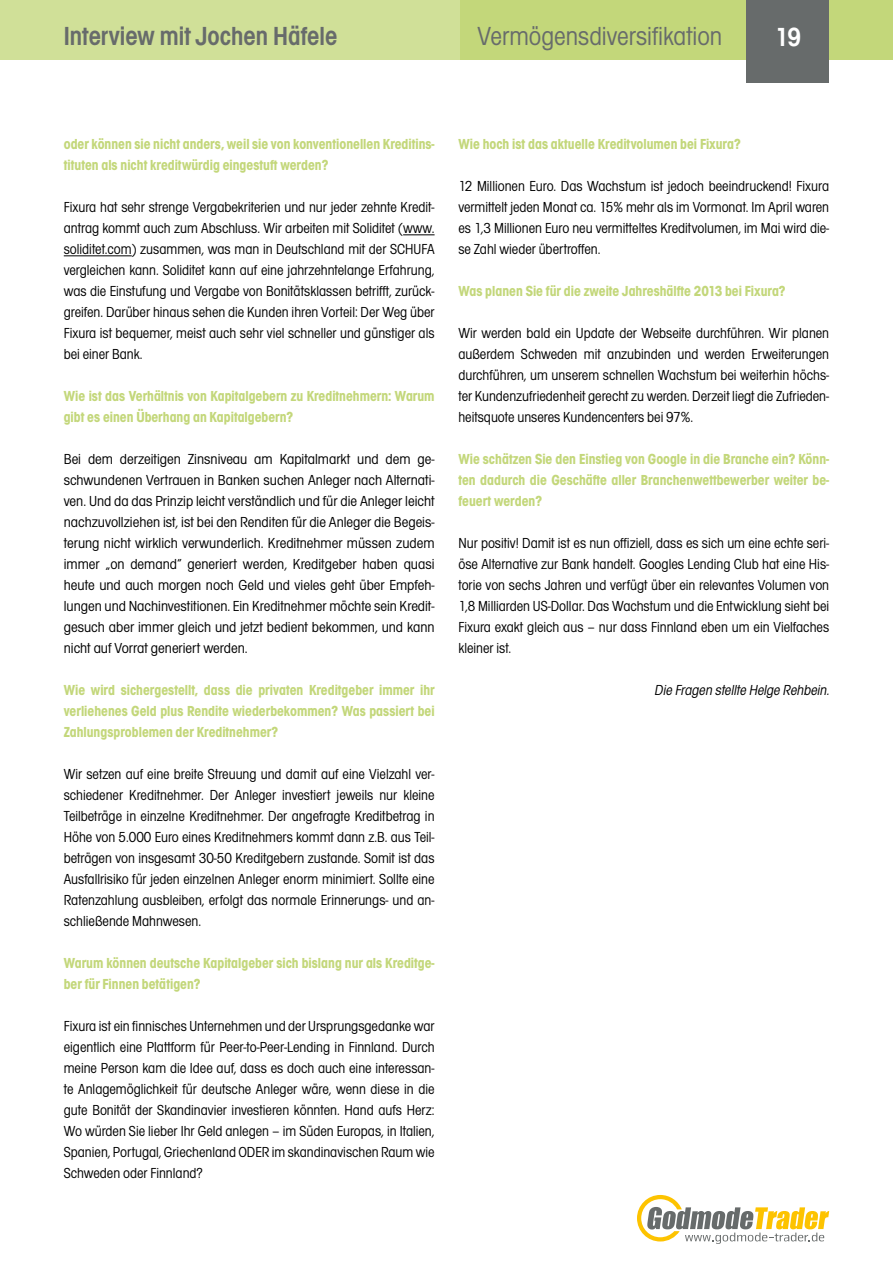
<style>
.page{position:relative;width:893px;height:1263px;background:#fff}
.page>*{position:absolute;margin:0;border:0;box-sizing:border-box;transform-origin:0 0}
.t1{font:600 condensed 27px "Avignon";color:#676b6b}
.t2{font:condensed 27px "Avignon";color:#676b6b}
.t3{font:600 condensed 27px "Avignon";color:#fff}
.t4{font:condensed 15px/21px "Avignon";color:#000;text-align:justify}
.t5{font:700 condensed 15px/21px "Avignon";color:#c3d77a}
.t6{font:italic condensed 15px "Avignon";color:#000}
</style>
<div class="page">
<div style="left:0;top:0;width:893px;height:60px;background:#c3d77a"></div>
<div style="left:0;top:0;width:459px;height:60px;background:#d0e098"></div>
<div style="left:746px;top:0;width:83px;height:83px;background:#676b6b"></div>
<svg style="left:637px;top:1195px;width:192px;height:49px"></svg>
<hr style="left:403px;top:234px;width:32px;height:1px;background:#000">
<hr style="left:64px;top:255px;width:68px;height:1px;background:#000">
<h1 class="t1" style="left:64px;top:21px;width:275px">Interview mit Jochen Häfele</h1>
<h1 class="t2" style="left:478px;top:21px;width:246px">Vermögensdiversifikation</h1>
<h1 class="t3" style="left:775px;top:22px;width:27px">19</h1>
<p class="t5" style="left:64px;top:133px;width:372px">oder können sie nicht anders, weil sie von konventionellen Kreditins&shy;tituten als nicht kreditwürdig eingestuft werden?</p>
<p class="t4" style="left:64px;top:196px;width:372px">Fixura hat sehr strenge Vergabekriterien und nur jeder zehnte Kredit&shy;antrag kommt auch zum Abschluss. Wir arbeiten mit Soliditet (www. soliditet.com) zusammen, was man in Deutschland mit der SCHUFA vergleichen kann. Soliditet kann auf eine jahrzehntelange Erfahrung, was die Einstufung und Vergabe von Bonitätsklassen betrifft, zurück&shy;greifen. Darüber hinaus sehen die Kunden ihren Vorteil: Der Weg über Fixura ist bequemer, meist auch sehr viel schneller und günstiger als bei einer Bank.</p>
<p class="t5" style="left:64px;top:385px;width:372px">Wie ist das Verhältnis von Kapitalgebern zu Kreditnehmern: Warum gibt es einen Überhang an Kapitalgebern?</p>
<p class="t4" style="left:64px;top:448px;width:372px">Bei dem derzeitigen Zinsniveau am Kapitalmarkt und dem ge&shy;schwundenen Vertrauen in Banken suchen Anleger nach Alternati&shy;ven. Und da das Prinzip leicht verständlich und für die Anleger leicht nachzuvollziehen ist, ist bei den Renditen für die Anleger die Begeis&shy;terung nicht wirklich verwunderlich. Kreditnehmer müssen zudem immer „on demand“ generiert werden, Kreditgeber haben quasi heute und auch morgen noch Geld und vieles geht über Empfeh&shy;lungen und Nachinvestitionen. Ein Kreditnehmer möchte sein Kredit&shy;gesuch aber immer gleich und jetzt bedient bekommen, und kann nicht auf Vorrat generiert werden.</p>
<p class="t5" style="left:64px;top:679px;width:372px;text-align:justify">Wie wird sichergestellt, dass die privaten Kreditgeber immer ihr verliehenes Geld plus Rendite wiederbekommen? Was passiert bei Zahlungsproblemen der Kreditnehmer?</p>
<p class="t4" style="left:64px;top:763px;width:372px">Wir setzen auf eine breite Streuung und damit auf eine Vielzahl ver&shy;schiedener Kreditnehmer. Der Anleger investiert jeweils nur kleine Teilbeträge in einzelne Kreditnehmer. Der angefragte Kreditbetrag in Höhe von 5.000 Euro eines Kreditnehmers kommt dann z.B. aus Teil&shy;beträgen von insgesamt 30-50 Kreditgebern zustande. Somit ist das Ausfallrisiko für jeden einzelnen Anleger enorm minimiert. Sollte eine Ratenzahlung ausbleiben, erfolgt das normale Erinnerungs- und an&shy;schließende Mahnwesen.</p>
<p class="t5" style="left:64px;top:952px;width:372px">Warum können deutsche Kapitalgeber sich bislang nur als Kreditge&shy;ber für Finnen betätigen?</p>
<p class="t4" style="left:64px;top:1015px;width:372px">Fixura ist ein finnisches Unternehmen und der Ursprungsgedanke war eigentlich eine Plattform für Peer-to-Peer-Lending in Finnland. Durch meine Person kam die Idee auf, dass es doch auch eine interessan&shy;te Anlagemöglichkeit für deutsche Anleger wäre, wenn diese in die gute Bonität der Skandinavier investieren könnten. Hand aufs Herz:<br>Wo würden Sie lieber Ihr Geld anlegen – im Süden Europas, in Italien, Spanien, Portugal, Griechenland ODER im skandinavischen Raum wie Schweden oder Finnland?</p>
<p class="t5" style="left:458px;top:133px;width:284px">Wie hoch ist das aktuelle Kreditvolumen bei Fixura?</p>
<p class="t4" style="left:458px;top:175px;width:372px">12 Millionen Euro. Das Wachstum ist jedoch beeindruckend! Fixura vermittelt jeden Monat ca. 15% mehr als im Vormonat. Im April waren es 1,3 Millionen Euro neu vermitteltes Kreditvolumen, im Mai wird die&shy;se Zahl wieder übertroffen.</p>
<p class="t5" style="left:458px;top:280px;width:329px">Was planen Sie für die zweite Jahreshälfte 2013 bei Fixura?</p>
<p class="t4" style="left:458px;top:322px;width:372px">Wir werden bald ein Update der Webseite durchführen. Wir planen außerdem Schweden mit anzubinden und werden Erweiterungen durchführen, um unserem schnellen Wachstum bei weiterhin höchs&shy;ter Kundenzufriedenheit gerecht zu werden. Derzeit liegt die Zufrieden&shy;heitsquote unseres Kundencenters bei 97%.</p>
<p class="t5" style="left:458px;top:448px;width:372px;text-align:justify">Wie schätzen Sie den Einstieg von Google in die Branche ein? Könn&shy;ten dadurch die Geschäfte aller Branchenwettbewerber weiter be&shy;feuert werden?</p>
<p class="t4" style="left:458px;top:532px;width:372px">Nur positiv! Damit ist es nun offiziell, dass es sich um eine echte seri&shy;öse Alternative zur Bank handelt. Googles Lending Club hat eine His&shy;torie von sechs Jahren und verfügt über ein relevantes Volumen von 1,8 Milliarden US-Dollar. Das Wachstum und die Entwicklung sieht bei Fixura exakt gleich aus – nur dass Finnland eben um ein Vielfaches kleiner ist.</p>
<p class="t6" style="left:654px;top:681px;width:179px">Die Fragen stellte Helge Rehbein.</p>
</div>
